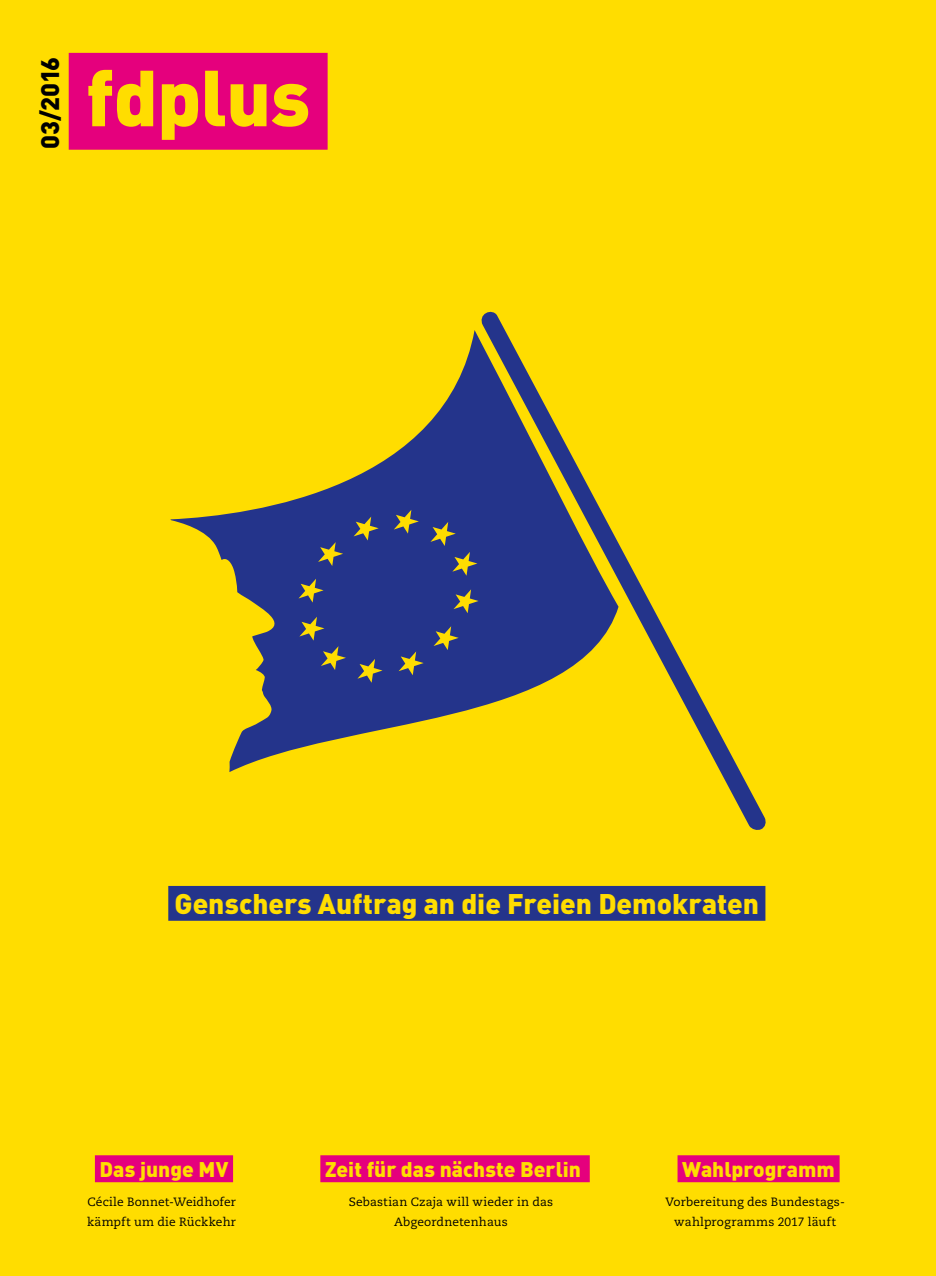
<style>
.page{position:relative;width:936px;height:1276px;background:#fff}
.page>*{position:absolute;margin:0;border:0;box-sizing:border-box;transform-origin:0 0}
.t1{font:900 78px "DIN";letter-spacing:-.01em;color:#fd0}
.t2{font:900 28.05px "DIN";color:#fd0}
.t3{font:900 25.05px "DIN";letter-spacing:-.015em;color:#000}
.t4{font:900 21px "DIN";color:#fd0}
.t5{font:12px/19.5px "Caecilia LT Std";letter-spacing:.01em;color:#000;text-align:center}
</style>
<div class="page">
<div style="left:0;top:0;width:935px;height:1276px;background:#fd0"></div>
<div style="left:69px;top:53px;width:258px;height:97px;background:#e5007d"></div>
<div style="left:168px;top:886px;width:597px;height:34px;background:#24348b"></div>
<svg style="left:481px;top:312px;width:284px;height:518px"></svg>
<svg style="left:170px;top:330px;width:448px;height:442px"></svg>
<div style="left:95px;top:1155px;width:138px;height:27px;background:#e5007d"></div>
<div style="left:320px;top:1155px;width:269px;height:27px;background:#e5007d"></div>
<div style="left:677px;top:1155px;width:162px;height:27px;background:#e5007d"></div>
<h3 class="t3" style="left:33px;top:148px;width:93px;rotate:-90deg">03/2016</h3>
<h1 class="t1" style="left:86px;top:46px;width:226px">fdplus</h1>
<h2 class="t2" style="left:174px;top:884px;width:586px">Genschers Auftrag an die Freien Demokraten</h2>
<h3 class="t4" style="left:100px;top:1155px;width:130px">Das junge MV</h3>
<p class="t5" style="left:87px;top:1192px;width:150px;text-align:left">Cécile Bonnet-Weidhofer kämpft um die Rückkehr</p>
<h3 class="t4" style="left:325px;top:1155px;width:257px">Zeit für das nächste Berlin</h3>
<p class="t5" style="left:348px;top:1192px;width:206px">Sebastian Czaja will wieder in das<br>Abgeordnetenhaus</p>
<h3 class="t4" style="left:682px;top:1155px;width:154px">Wahlprogramm</h3>
<p class="t5" style="left:665px;top:1192px;width:181px">Vorbereitung des Bundestags&shy;wahlprogramms 2017 läuft</p>
</div>
